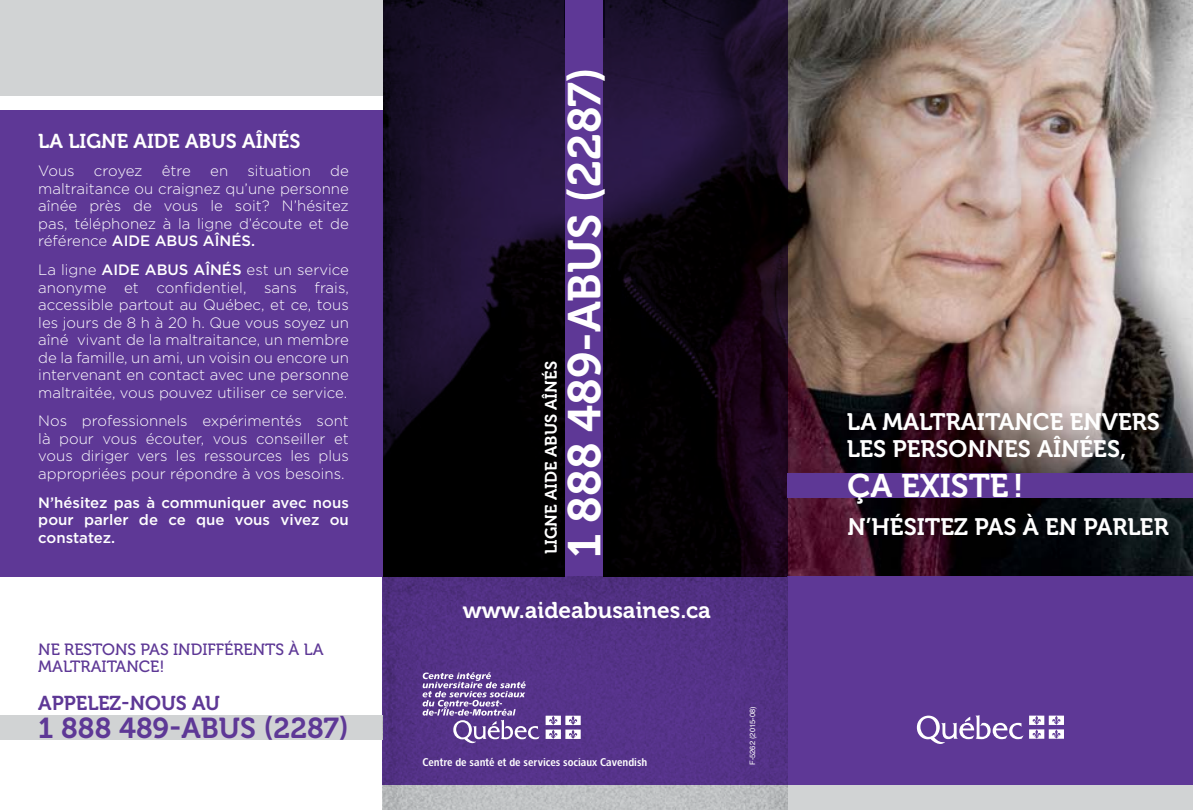
<style>
.page{position:relative;width:1193px;height:810px;background:#fff}
.page>*{position:absolute;margin:0;border:0;box-sizing:border-box;transform-origin:0 0}
.t1{font:45.75px "Museo 700";color:#fff}
.t2{font:32.5px "Museo 700";color:#fff}
.t3{font:28.75px "Museo 700";color:#5e3896}
.t4{font:23.75px/27.4px "Museo 700";color:#fff}
.t5{font:22.75px "Museo 700";color:#fff}
.t6{font:20px "Museo 700";color:#fff}
.t7{font:20px "Museo 700";color:#5e3896}
.t8{font:16.62px "Museo 700";color:#fff}
.t9{font:16.25px/17.5px "Museo 500";color:#5e3896}
.t10{font:300 15px/17.5px "Gotham";color:#fff;text-align:justify}
.t11{font:500 15px/17.5px "Gotham";color:#fff;text-align:justify}
.t12{font:11.25px "Chaloult Cond Demi Gras";color:#fff}
.t13{font:7.5px "Helvetica";color:#fff}
.s1{font-weight:500}
</style>
<div class="page">
<img style="left:788px;top:0;width:404px;height:576px">
<svg style="left:382px;top:0;width:406px;height:576px;background:#11091a"></svg>
<div style="left:565px;top:0;width:40px;height:38px;background:#090319"></div>
<div style="left:0;top:110px;width:382px;height:466px;background:#5e3896"></div>
<div style="left:788px;top:576px;width:404px;height:234px;background:#5e3896"></div>
<div style="left:788px;top:473px;width:404px;height:25px;background:#5e3896"></div>
<div style="left:382px;top:785px;width:810px;height:25px;background:#d1d3d4"></div>
<div style="left:0;top:715px;width:382px;height:25px;background:#d1d3d4"></div>
<div style="left:566px;top:0;width:37px;height:576px;background:#5e3896"></div>
<svg style="left:916px;top:715px;width:107px;height:29px"></svg>
<svg style="left:1029px;top:716px;width:35px;height:23px"></svg>
<div style="left:0;top:0;width:382px;height:96px;background:#d1d3d4"></div>
<img style="left:382px;top:576px;width:406px;height:234px">
<svg style="left:422px;top:672px;width:117px;height:71px;background:#785da1"></svg>
<svg style="left:545px;top:716px;width:35px;height:23px"></svg>
<h3 class="t6" style="left:38px;top:130px;width:55px">LA LIGNE</h3>
<h3 class="t6" style="left:133px;top:130px;width:13px">AIDE</h3>
<h3 class="t6" style="left:185px;top:130px;width:14px">ABUS</h3>
<h3 class="t6" style="left:242px;top:130px;width:13px">AÎNÉS</h3>
<p class="t10" style="left:38px;top:162px;width:38px">Vous</p>
<p class="t10" style="left:94px;top:162px;width:50px">croyez</p>
<p class="t10" style="left:162px;top:162px;width:31px">être</p>
<p class="t10" style="left:210px;top:162px;width:19px">en</p>
<p class="t10" style="left:247px;top:162px;width:65px">situation</p>
<p class="t10" style="left:38px;top:162px;width:312px;text-indent:292px">de maltraitance ou craignez qu’une personne aînée près de vous le soit? N’hésitez pas, téléphonez à la ligne d’écoute et de référence <span class="s1">AIDE ABUS AÎNÉS.</span></p>
<p class="t10" style="left:38px;top:261px;width:312px">La ligne <span class="s1">AIDE ABUS AÎNÉS</span> est un service anonyme et confidentiel, sans frais, accessible partout au Québec, et ce, tous les jours de 8 h à 20 h. Que vous soyez un aîné vivant de la maltraitance, un membre de la famille, un ami, un voisin ou encore un intervenant en contact avec une personne maltraitée, vous pouvez utiliser ce service.</p>
<p class="t10" style="left:38px;top:412px;width:312px">Nos professionnels expérimentés sont là pour vous écouter, vous conseiller et vous diriger vers les ressources les plus appropriées pour répondre à vos besoins.</p>
<p class="t11" style="left:38px;top:493px;width:312px">N’hésitez pas à communiquer avec nous pour parler de ce que vous vivez ou constatez.</p>
<p class="t9" style="left:38px;top:640px;width:287px">NE RESTONS PAS INDIFFÉRENTS À LA<br>MALTRAITANCE!</p>
<h3 class="t7" style="left:38px;top:692px;width:14px">APPE</h3>
<h3 class="t7" style="left:87px;top:692px;width:134px">LEZ-NOUS AU</h3>
<h3 class="t3" style="left:38px;top:712px;width:163px">1 888 489-ABUS</h3>
<h3 class="t3" style="left:263px;top:712px;width:87px">(2287)</h3>
<p class="t8" style="left:541px;top:554px;width:194px;rotate:-90deg">LIGNE AIDE ABUS AÎNÉS</p>
<h1 class="t1" style="left:559px;top:558px;width:493px;rotate:-90deg">1 888 489-ABUS (2287)</h1>
<h3 class="t5" style="left:463px;top:598px;width:249px">WWW.AIDEABUSAINES.CA</h3>
<p class="t12" style="left:422px;top:755px;width:226px">Centre de santé et de services sociaux Cavendish</p>
<p class="t13" style="left:746px;top:765px;width:60px;rotate:-90deg">F-5262 (2015-08)</p>
<h3 class="t4" style="left:846px;top:408px;width:314px">LA MALTRAITANCE ENVERS<br>LES PERSONNES AÎNÉES,</h3>
<h2 class="t2" style="left:847px;top:468px;width:107px">ÇA EXISTE</h2>
<h2 class="t2" style="left:1012px;top:468px;width:12px">!</h2>
<h3 class="t4" style="left:847px;top:514px;width:323px">N’HÉSITEZ PAS À EN PARLER</h3>
</div>
